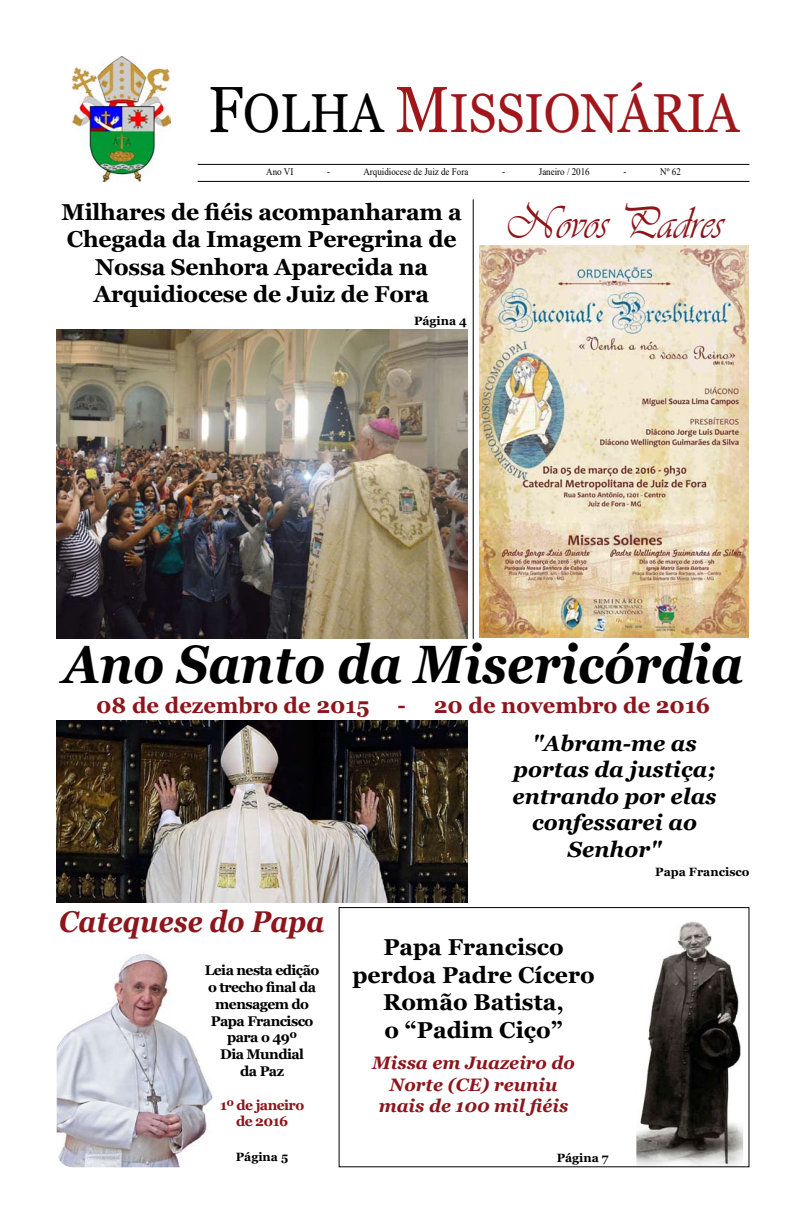
<style>
.page{position:relative;width:792px;height:1224px;background:#fff}
.page>*{position:absolute;margin:0;border:0;box-sizing:border-box;transform-origin:0 0}
.t1{font:55px "Georgia";color:#9f171b;scale:.9 1}
.t2{font:italic 700 54px "Georgia";color:#000;scale:.9 1}
.t3{font:47px "Vivaldii";color:#8c161b;scale:.9 1}
.t4{font:italic 700 30px "Georgia";color:#8c161b;scale:.9 1}
.t5{font:700 23px/27.6px "Georgia";letter-spacing:-.01em;color:#000;text-align:center}
.t6{font:italic 700 22px/26.4px "Georgia";color:#000;text-align:center}
.t7{font:700 22px "Georgia";color:#8c161b}
.t8{font:italic 700 18px/21.6px "Georgia";color:#8c161b;text-align:center}
.t9{font:700 14px/16.8px "Georgia";letter-spacing:-.04em;color:#000;text-align:center}
.t10{font:700 14px/16.8px "Georgia";letter-spacing:-.04em;color:#8c161b;text-align:center}
.t11{font:700 12px "Georgia";color:#000}
.t12{font:10px "Times New Roman";color:#000;scale:.9 1}
.s1{font-size:65px;color:#000}
.s2{color:#000}
.s3{font-size:65px}
</style>
<div class="page">
<hr style="left:198px;top:164px;width:551px;height:1px;background:#000">
<hr style="left:198px;top:181px;width:551px;height:1px;background:#000">
<img style="left:73px;top:57px;width:98px;height:124px">
<img style="left:57px;top:953px;width:156px;height:214px">
<img style="left:56px;top:330px;width:411px;height:309px">
<img style="left:57px;top:720px;width:411px;height:182px">
<img style="left:636px;top:921px;width:107px;height:244px">
<hr style="left:473px;top:199px;width:1px;height:440px;background:#000">
<img style="left:480px;top:246px;width:269px;height:391px">
<div style="left:339px;top:907px;width:410px;height:260px;border:1px solid #000"></div>
<h1 class="t1" style="left:208px;top:80px;width:591px"><span class="s1">F</span><span class="s2">OLHA</span> <span class="s3">M</span>ISSIONÁRIA</h1>
<p class="t12" style="left:266px;top:165px;width:32px">Ano VI</p>
<p class="t12" style="left:327px;top:165px;width:5px">-</p>
<p class="t12" style="left:363px;top:165px;width:118px">Arquidiocese de Juiz de Fora</p>
<p class="t12" style="left:502px;top:165px;width:5px">-</p>
<p class="t12" style="left:539px;top:165px;width:58px">Janeiro / 2016</p>
<p class="t12" style="left:624px;top:165px;width:5px">-</p>
<p class="t12" style="left:660px;top:165px;width:24px">Nº 62</p>
<p class="t5" style="left:61px;top:198px;width:402px">Milhares de fiéis acompanharam a<br>Chegada da Imagem Peregrina de<br>Nossa Senhora Aparecida na<br>Arquidiocese de Juiz de Fora</p>
<p class="t11" style="left:414px;top:313px;width:55px">Página 4</p>
<h3 class="t3" style="left:505px;top:196px;width:243px">Novos Padres</h3>
<h2 class="t2" style="left:63px;top:629px;width:757px">Ano Santo da Misericórdia</h2>
<p class="t7" style="left:96px;top:691px;width:275px">08 de dezembro de 2015</p>
<p class="t7" style="left:398px;top:691px;width:314px">- 20 de novembro de 2016</p>
<p class="t6" style="left:512px;top:730px;width:206px">"Abram-me as portas da justiça; entrando por elas confessarei ao<br>Senhor"</p>
<p class="t11" style="left:655px;top:864px;width:96px">Papa Francisco</p>
<h3 class="t4" style="left:59px;top:902px;width:296px">Catequese do Papa</h3>
<p class="t9" style="left:205px;top:962px;width:116px">Leia nesta edição o trecho final da mensagem do<br>Papa Francisco para o 49º<br>Dia Mundial<br>da Paz</p>
<p class="t10" style="left:220px;top:1096px;width:86px">1º de janeiro de 2016</p>
<p class="t11" style="left:236px;top:1149px;width:54px">Página 5</p>
<p class="t5" style="left:352px;top:934px;width:244px">Papa Francisco perdoa Padre Cícero<br>Romão Batista,<br>o “Padim Ciço”</p>
<p class="t8" style="left:372px;top:1052px;width:204px">Missa em Juazeiro do<br>Norte (CE) reuniu mais de 100 mil fiéis</p>
<p class="t11" style="left:557px;top:1150px;width:53px">Página 7</p>
</div>
